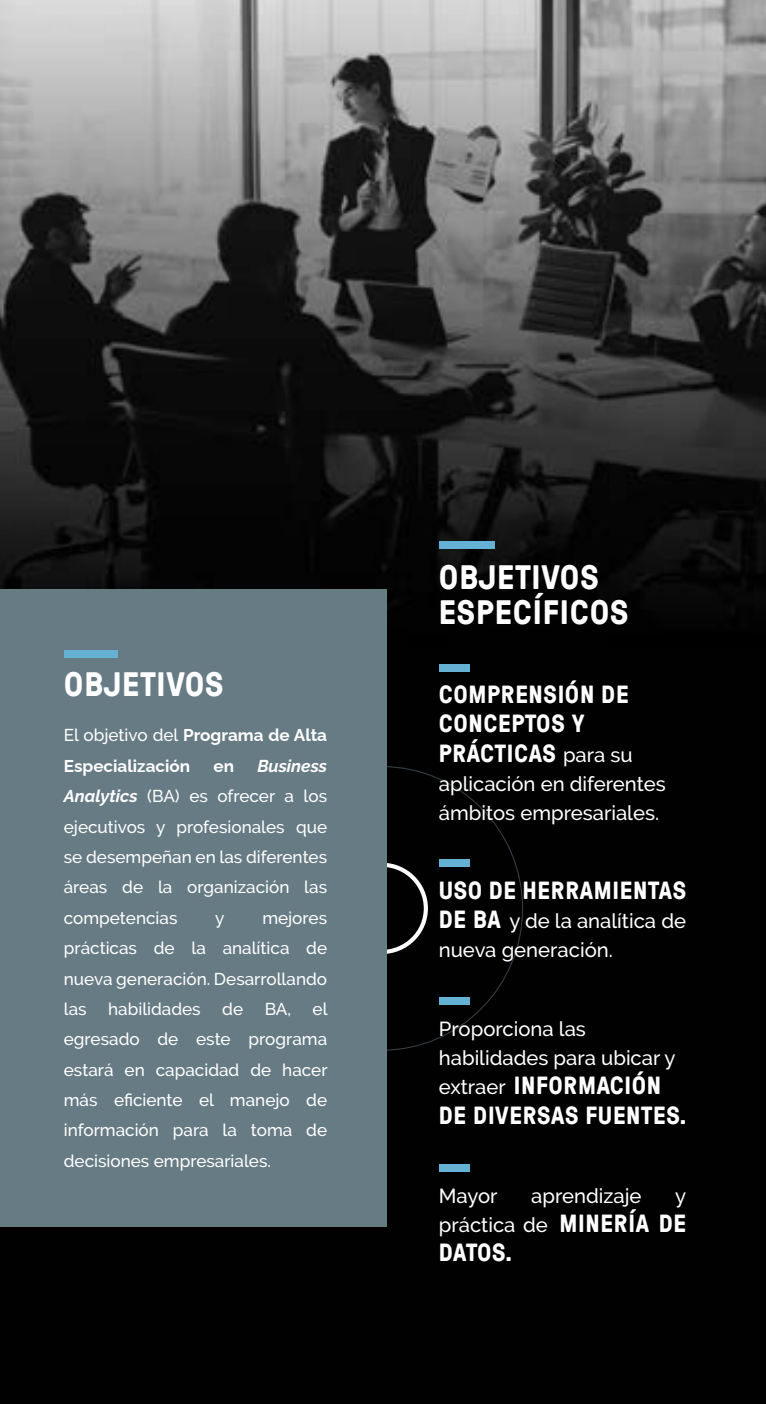
<style>
.page{position:relative;width:766px;height:1404px;background:#fff}
.page>*{position:absolute;margin:0;border:0;box-sizing:border-box;transform-origin:0 0}
.t1{font:700 33.75px/34.9px "GT Pressura";letter-spacing:.025em;color:#fff}
.t2{font:700 24.75px/29.2px "GT Pressura";letter-spacing:.025em;color:#fff}
.t3{font:500 20.25px/29.2px "Raleway";color:#fff}
.t4{font:500 17.1px/30.4px "Raleway";color:#fff;text-align:justify}
.t5{font:700 17.1px/30.4px "Raleway";color:#fff}
.s1{font-weight:500}
.s2{font-weight:700;font-style:italic}
.s3{font-family:"Raleway";font-weight:500;font-size:20.25px}
.s4{font-family:"GT Pressura";font-weight:700;font-size:24.75px}
</style>
<div class="page">
<img style="left:0;top:0;width:765px;height:1403px">
<div style="left:335px;top:862px;width:93px;height:91px;border:4px solid #fff;border-radius:50%"></div>
<div style="left:0;top:589px;width:386px;height:637px;background:#677b84"></div>
<div style="left:64px;top:649px;width:53px;height:8px;background:#64b1d3"></div>
<div style="left:438px;top:663px;width:31px;height:8px;background:#64b1d3"></div>
<div style="left:438px;top:1163px;width:31px;height:8px;background:#64b1d3"></div>
<div style="left:438px;top:996px;width:31px;height:8px;background:#64b1d3"></div>
<div style="left:438px;top:859px;width:31px;height:8px;background:#64b1d3"></div>
<div style="left:438px;top:541px;width:56px;height:8px;background:#64b1d3"></div>
<h1 class="t1" style="left:64px;top:665px;width:161px">OBJETIVOS</h1>
<p class="t5" style="left:64px;top:718px;width:265px"><span class="s1">El objetivo del</span> Programa de Alta<br>Especialización</p>
<p class="t4" style="left:64px;top:750px;width:265px;text-indent:193px"><span class="s2">Business Analytics</span> (BA) es ofrecer a los ejecutivos y profesionales que se desempeñan en las diferentes áreas de la organización las competencias</p>
<p class="t5" style="left:213px;top:748px;width:22px">en</p>
<p class="t4" style="left:64px;top:902px;width:265px;text-indent:198px">mejores prácticas de la analítica de nueva generación. Desarrollando las</p>
<p class="t4" style="left:215px;top:902px;width:11px">y</p>
<p class="t4" style="left:64px;top:993px;width:265px;text-indent:249px">el egresado de este programa estará en capacidad de hacer más eficiente el manejo de información para la toma de decisiones empresariales.</p>
<p class="t4" style="left:108px;top:993px;width:94px">habilidades</p>
<p class="t4" style="left:222px;top:993px;width:22px">de</p>
<p class="t4" style="left:264px;top:993px;width:28px">BA,</p>
<h1 class="t1" style="left:438px;top:558px;width:191px">OBJETIVOS<br>ESPECÍFICOS</h1>
<h2 class="t2" style="left:438px;top:679px;width:195px">COMPRENSIÓN DE<br>CONCEPTOS Y<br>PRÁCTICAS <span class="s3">para su</span></h2>
<p class="t3" style="left:438px;top:769px;width:228px">aplicación en diferentes ámbitos empresariales.</p>
<h2 class="t2" style="left:438px;top:874px;width:249px">USO DE HERRAMIENTAS</h2>
<p class="t3" style="left:438px;top:906px;width:249px"><span class="s4">DE BA</span> y de la analítica de nueva generación.</p>
<p class="t3" style="left:438px;top:1013px;width:238px">Proporciona las habilidades para ubicar y</p>
<h2 class="t2" style="left:438px;top:1069px;width:249px"><span class="s3">extraer</span> INFORMACIÓN<br>DE DIVERSAS FUENTES.</h2>
<p class="t3" style="left:438px;top:1180px;width:60px">Mayor</p>
<p class="t3" style="left:531px;top:1180px;width:112px">aprendizaje</p>
<p class="t3" style="left:438px;top:1180px;width:249px;text-align:right">y<br>práctica de <span class="s4">MINERÍA DE</span></p>
<h2 class="t2" style="left:438px;top:1236px;width:75px">DATOS.</h2>
</div>
